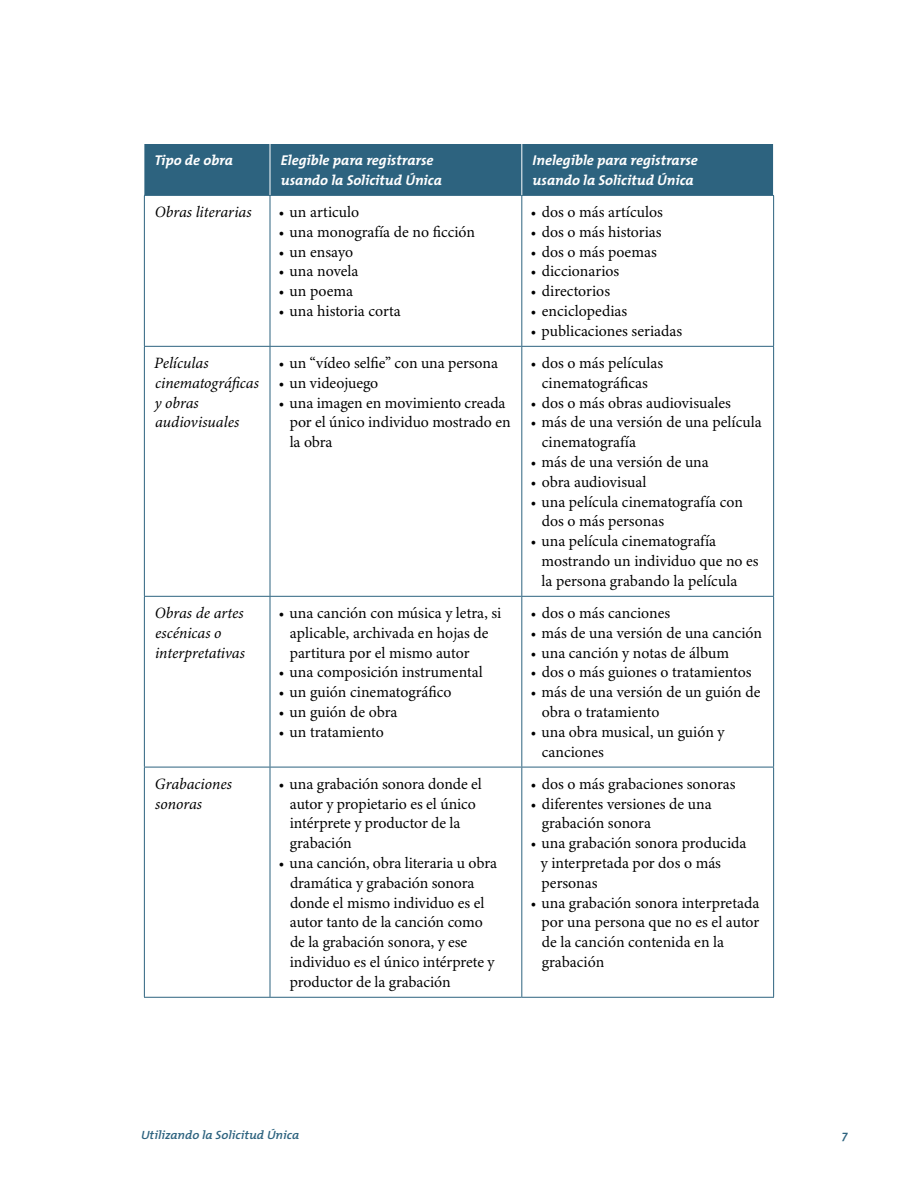
<style>
.page{position:relative;width:918px;height:1188px;background:#fff}
.page>*{position:absolute;margin:0;border:0;box-sizing:border-box;transform-origin:0 0}
.t1{font:15.75px/19.8px "Minion 3";letter-spacing:-.005em;color:#000}
.Table_Text_Ital{font:italic 15.75px/19.8px "Minion 3";color:#000}
.C_-_Head{font:italic 700 14.25px/19.8px "The Mix Os F";color:#fff}
.t2{font:italic 600 12px "The Mix Os F";color:#2d637f;scale:1.07 1}
</style>
<div class="page">
<div style="left:144px;top:144px;width:629px;height:51px;background:#2d637f"></div>
<hr style="left:144px;top:195px;width:126px;height:1px;background:#2d637f">
<hr style="left:144px;top:196px;width:1px;height:150px;background:#2d637f">
<hr style="left:270px;top:195px;width:252px;height:1px;background:#2d637f">
<hr style="left:270px;top:196px;width:1px;height:150px;background:#2d637f">
<hr style="left:522px;top:195px;width:252px;height:1px;background:#2d637f">
<hr style="left:521px;top:196px;width:1px;height:150px;background:#2d637f">
<hr style="left:773px;top:196px;width:1px;height:150px;background:#2d637f">
<hr style="left:144px;top:346px;width:126px;height:1px;background:#2d637f">
<hr style="left:144px;top:347px;width:1px;height:249px;background:#2d637f">
<hr style="left:270px;top:346px;width:252px;height:1px;background:#2d637f">
<hr style="left:270px;top:347px;width:1px;height:249px;background:#2d637f">
<hr style="left:522px;top:346px;width:252px;height:1px;background:#2d637f">
<hr style="left:521px;top:347px;width:1px;height:249px;background:#2d637f">
<hr style="left:773px;top:347px;width:1px;height:249px;background:#2d637f">
<hr style="left:144px;top:596px;width:126px;height:1px;background:#2d637f">
<hr style="left:144px;top:597px;width:1px;height:170px;background:#2d637f">
<hr style="left:270px;top:596px;width:252px;height:1px;background:#2d637f">
<hr style="left:270px;top:597px;width:1px;height:170px;background:#2d637f">
<hr style="left:522px;top:596px;width:252px;height:1px;background:#2d637f">
<hr style="left:521px;top:597px;width:1px;height:170px;background:#2d637f">
<hr style="left:773px;top:597px;width:1px;height:170px;background:#2d637f">
<hr style="left:144px;top:767px;width:126px;height:1px;background:#2d637f">
<hr style="left:144px;top:767px;width:1px;height:230px;background:#2d637f">
<hr style="left:270px;top:767px;width:252px;height:1px;background:#2d637f">
<hr style="left:270px;top:767px;width:1px;height:230px;background:#2d637f">
<hr style="left:522px;top:767px;width:252px;height:1px;background:#2d637f">
<hr style="left:521px;top:767px;width:1px;height:230px;background:#2d637f">
<hr style="left:773px;top:767px;width:1px;height:230px;background:#2d637f">
<hr style="left:144px;top:997px;width:126px;height:1px;background:#2d637f">
<hr style="left:270px;top:997px;width:252px;height:1px;background:#2d637f">
<hr style="left:522px;top:997px;width:252px;height:1px;background:#2d637f">
<hr style="left:270px;top:144px;width:1px;height:51px;background:#fff">
<hr style="left:521px;top:144px;width:1px;height:51px;background:#fff">
<p class="C_-_Head" style="left:154px;top:150px;width:80px">Tipo de obra</p>
<p class="C_-_Head" style="left:281px;top:150px;width:163px">Elegible para registrarse usando la Solicitud Única</p>
<p class="C_-_Head" style="left:533px;top:150px;width:167px">Inelegible para registrarse usando la Solicitud Única</p>
<p class="Table_Text_Ital" style="left:155px;top:202px;width:98px">Obras literarias</p>
<p class="t1" style="left:279px;top:202px;width:82px">• un articulo</p>
<p class="t1" style="left:279px;top:222px;width:198px">• una monografía de no ficción</p>
<p class="t1" style="left:279px;top:242px;width:76px">• un ensayo</p>
<p class="t1" style="left:279px;top:261px;width:81px">• una novela</p>
<p class="t1" style="left:279px;top:281px;width:76px">• un poema</p>
<p class="t1" style="left:279px;top:301px;width:124px">• una historia corta</p>
<p class="t1" style="left:530px;top:202px;width:134px">• dos o más artículos</p>
<p class="t1" style="left:530px;top:222px;width:133px">• dos o más historias</p>
<p class="t1" style="left:530px;top:242px;width:128px">• dos o más poemas</p>
<p class="t1" style="left:530px;top:261px;width:90px">• diccionarios</p>
<p class="t1" style="left:530px;top:281px;width:81px">• directorios</p>
<p class="t1" style="left:530px;top:301px;width:98px">• enciclopedias</p>
<p class="t1" style="left:530px;top:321px;width:153px">• publicaciones seriadas</p>
<p class="Table_Text_Ital" style="left:154px;top:353px;width:106px">Películas cinematográficas y obras audiovisuales</p>
<p class="t1" style="left:279px;top:353px;width:221px">• un “vídeo selfie” con una persona</p>
<p class="t1" style="left:279px;top:373px;width:101px">• un videojuego</p>
<p class="t1" style="left:290px;top:393px;width:222px;text-indent:-11px">• una imagen en movimiento creada por el único individuo mostrado en la obra</p>
<p class="t1" style="left:530px;top:353px;width:134px;text-align:center">• dos o más películas cinematográficas</p>
<p class="t1" style="left:530px;top:393px;width:202px">• dos o más obras audiovisuales</p>
<p class="t1" style="left:542px;top:412px;width:222px;text-indent:-11px">• más de una versión de una película cinematografía</p>
<p class="t1" style="left:530px;top:452px;width:180px">• más de una versión de una</p>
<p class="t1" style="left:530px;top:472px;width:117px">• obra audiovisual</p>
<p class="t1" style="left:542px;top:492px;width:203px;text-indent:-11px">• una película cinematografía con dos o más personas</p>
<p class="t1" style="left:542px;top:531px;width:219px;text-indent:-11px">• una película cinematografía mostrando un individuo que no es la persona grabando la película</p>
<p class="Table_Text_Ital" style="left:155px;top:603px;width:92px">Obras de artes escénicas o interpretativas</p>
<p class="t1" style="left:290px;top:603px;width:213px;text-indent:-11px">• una canción con música y letra, si aplicable, archivada en hojas de partitura por el mismo autor</p>
<p class="t1" style="left:279px;top:662px;width:206px">• una composición instrumental</p>
<p class="t1" style="left:279px;top:682px;width:174px">• un guión cinematográfico</p>
<p class="t1" style="left:279px;top:702px;width:120px">• un guión de obra</p>
<p class="t1" style="left:279px;top:722px;width:107px">• un tratamiento</p>
<p class="t1" style="left:530px;top:603px;width:141px">• dos o más canciones</p>
<p class="t1" style="left:530px;top:623px;width:233px">• más de una versión de una canción</p>
<p class="t1" style="left:530px;top:643px;width:200px">• una canción y notas de álbum</p>
<p class="t1" style="left:530px;top:662px;width:223px">• dos o más guiones o tratamientos</p>
<p class="t1" style="left:542px;top:682px;width:220px;text-indent:-11px">• más de una versión de un guión de obra o tratamiento</p>
<p class="t1" style="left:542px;top:722px;width:184px;text-indent:-11px">• una obra musical, un guión y canciones</p>
<p class="Table_Text_Ital" style="left:155px;top:774px;width:79px">Grabaciones sonoras</p>
<p class="t1" style="left:290px;top:774px;width:194px;text-indent:-11px">• una grabación sonora donde el autor y propietario es el único intérprete y productor de la grabación</p>
<p class="t1" style="left:290px;top:853px;width:209px;text-indent:-11px">• una canción, obra literaria u obra dramática y grabación sonora donde el mismo individuo es el autor tanto de la canción como de la grabación sonora, y ese individuo es el único intérprete y productor de la grabación</p>
<p class="t1" style="left:530px;top:774px;width:207px">• dos o más grabaciones sonoras</p>
<p class="t1" style="left:542px;top:794px;width:171px;text-indent:-11px">• diferentes versiones de una grabación sonora</p>
<p class="t1" style="left:541px;top:833px;width:207px;text-indent:-10px">• una grabación sonora producida y interpretada por dos o más personas</p>
<p class="t1" style="left:542px;top:893px;width:219px;text-indent:-11px">• una grabación sonora interpretada por una persona que no es el autor de la canción contenida en la grabación</p>
<p class="t2" style="left:141px;top:1128px;width:149px">Utilizando la Solicitud Única</p>
<p class="t2" style="left:842px;top:1128px;width:7px">7</p>
</div>
